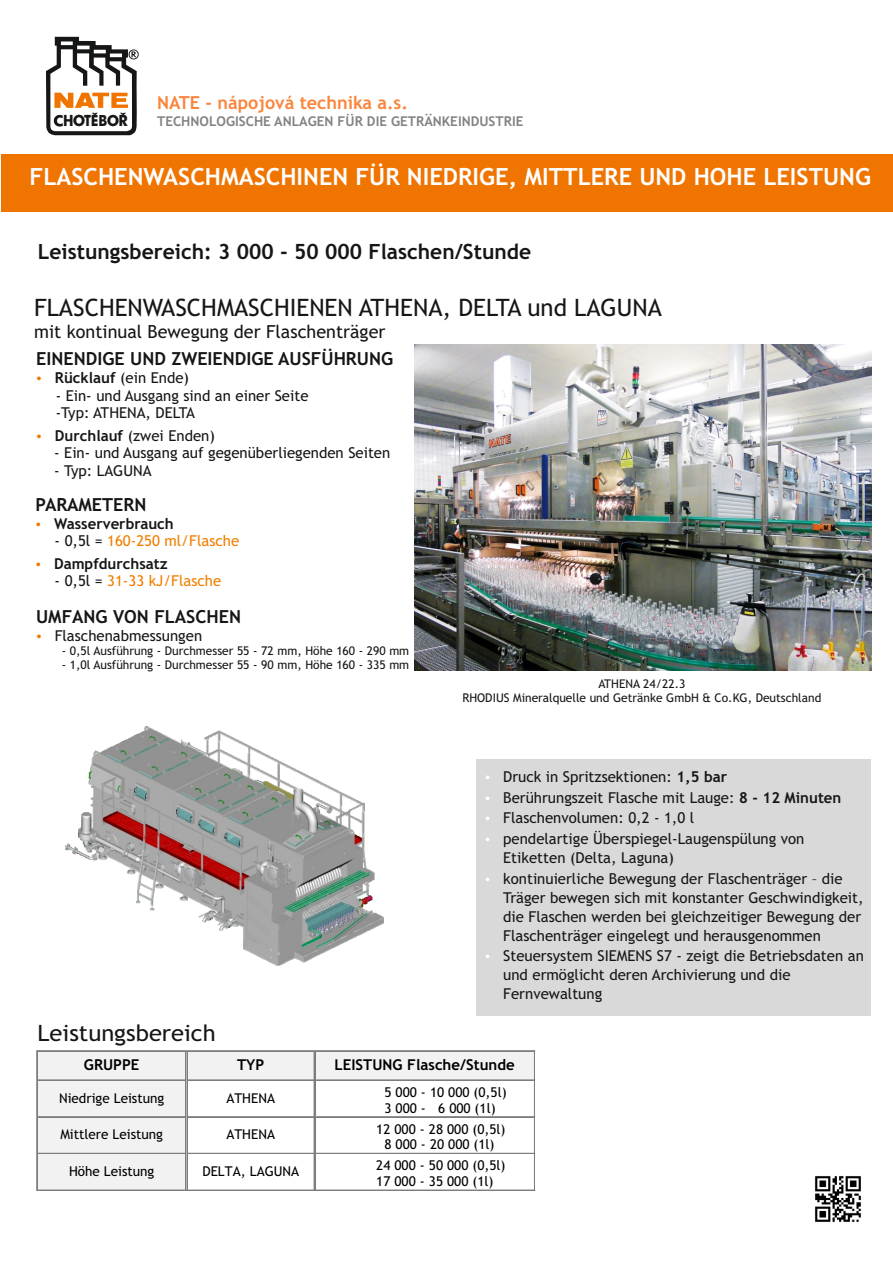
<style>
.page{position:relative;width:893px;height:1263px;background:#fff}
.page>*{position:absolute;margin:0;border:0;box-sizing:border-box;transform-origin:0 0}
.t1{font:24px "Trebuchet MS";color:#151616}
.t2{font:700 23.7px "Trebuchet MS";color:#fff}
.t3{font:22.5px "Trebuchet MS";color:#151616;scale:1.05 1}
.t4{font:700 21px "Trebuchet MS";color:#151616}
.t5{font:700 18px "Trebuchet MS";color:#151616}
.t6{font:18px "Trebuchet MS";color:#151616}
.t7{font:700 18px "Trebuchet MS";color:#fa853d}
.t8{font:700 15.45px "Futura BT";color:#151616;scale:.84 1}
.t9{font:15px/18.8px "Trebuchet MS";color:#151616}
.t10{font:15px/22.6px "Trebuchet MS";color:#f27e00}
.t11{font:700 15px "Trebuchet MS";color:#000}
.t12{font:700 15px "Trebuchet MS";color:#151616}
.t13{font:13.5px/15.8px "Trebuchet MS";color:#000}
.t14{font:700 13.5px "Trebuchet MS";color:#818281}
.t15{font:12px/14px "Trebuchet MS";color:#151616;text-align:center}
.s1{font-size:15.3px}
.s2{font-weight:700}
.s3{color:#151616}
.s4{font-weight:700;color:#151616}
</style>
<div class="page">
<svg style="left:46px;top:37px;width:93px;height:98px"></svg>
<div style="left:1px;top:154px;width:892px;height:58px;background:#f07400"></div>
<img style="left:415px;top:344px;width:457px;height:326px">
<div style="left:37px;top:1051px;width:148px;height:6px;background:#f2f2f2"></div>
<div style="left:37px;top:1057px;width:8px;height:17px;background:#f2f2f2"></div>
<div style="left:178px;top:1057px;width:7px;height:17px;background:#f2f2f2"></div>
<div style="left:37px;top:1074px;width:148px;height:6px;background:#f2f2f2"></div>
<div style="left:45px;top:1057px;width:133px;height:17px;background:#f2f2f2"></div>
<div style="left:188px;top:1051px;width:126px;height:6px;background:#f2f2f2"></div>
<div style="left:188px;top:1057px;width:7px;height:17px;background:#f2f2f2"></div>
<div style="left:307px;top:1057px;width:7px;height:17px;background:#f2f2f2"></div>
<div style="left:188px;top:1074px;width:126px;height:6px;background:#f2f2f2"></div>
<div style="left:195px;top:1057px;width:112px;height:17px;background:#f2f2f2"></div>
<div style="left:316px;top:1051px;width:218px;height:6px;background:#f2f2f2"></div>
<div style="left:316px;top:1057px;width:7px;height:17px;background:#f2f2f2"></div>
<div style="left:527px;top:1057px;width:7px;height:17px;background:#f2f2f2"></div>
<div style="left:316px;top:1074px;width:218px;height:6px;background:#f2f2f2"></div>
<div style="left:323px;top:1057px;width:204px;height:17px;background:#f2f2f2"></div>
<hr style="left:37px;top:1051px;width:148px;height:1px;background:#7d7d7d">
<hr style="left:37px;top:1050px;width:148px;height:1px;background:#7d7d7d">
<hr style="left:186px;top:1051px;width:128px;height:1px;background:#7d7d7d">
<hr style="left:186px;top:1050px;width:128px;height:1px;background:#7d7d7d">
<hr style="left:315px;top:1051px;width:219px;height:1px;background:#7d7d7d">
<hr style="left:315px;top:1050px;width:219px;height:1px;background:#7d7d7d">
<div style="left:37px;top:1081px;width:148px;height:10px;background:#f2f2f2"></div>
<div style="left:37px;top:1091px;width:8px;height:15px;background:#f2f2f2"></div>
<div style="left:178px;top:1091px;width:7px;height:15px;background:#f2f2f2"></div>
<div style="left:37px;top:1106px;width:148px;height:11px;background:#f2f2f2"></div>
<div style="left:45px;top:1091px;width:133px;height:15px;background:#f2f2f2"></div>
<svg style="left:36px;top:1050px;width:2px;height:30px"></svg>
<hr style="left:37px;top:1080px;width:148px;height:1px;background:#7d7d7d">
<svg style="left:185px;top:1050px;width:3px;height:31px"></svg>
<hr style="left:188px;top:1080px;width:126px;height:1px;background:#7d7d7d">
<svg style="left:314px;top:1050px;width:2px;height:30px"></svg>
<hr style="left:316px;top:1080px;width:218px;height:1px;background:#7d7d7d">
<svg style="left:534px;top:1050px;width:1px;height:30px"></svg>
<hr style="left:37px;top:1080px;width:1px;height:37px;background:#7d7d7d">
<hr style="left:36px;top:1080px;width:1px;height:37px;background:#7d7d7d">
<hr style="left:187px;top:1080px;width:1px;height:37px;background:#7d7d7d">
<hr style="left:185px;top:1080px;width:1px;height:37px;background:#7d7d7d">
<hr style="left:315px;top:1080px;width:1px;height:37px;background:#7d7d7d">
<hr style="left:314px;top:1080px;width:1px;height:37px;background:#7d7d7d">
<hr style="left:534px;top:1080px;width:1px;height:37px;background:#7d7d7d">
<div style="left:37px;top:1117px;width:148px;height:10px;background:#f2f2f2"></div>
<div style="left:37px;top:1127px;width:8px;height:16px;background:#f2f2f2"></div>
<div style="left:178px;top:1127px;width:7px;height:16px;background:#f2f2f2"></div>
<div style="left:37px;top:1143px;width:148px;height:10px;background:#f2f2f2"></div>
<div style="left:45px;top:1127px;width:133px;height:16px;background:#f2f2f2"></div>
<hr style="left:37px;top:1117px;width:148px;height:1px;background:#7d7d7d">
<hr style="left:37px;top:1116px;width:148px;height:1px;background:#7d7d7d">
<hr style="left:188px;top:1117px;width:126px;height:1px;background:#7d7d7d">
<hr style="left:188px;top:1116px;width:126px;height:1px;background:#7d7d7d">
<hr style="left:316px;top:1117px;width:218px;height:1px;background:#7d7d7d">
<hr style="left:316px;top:1116px;width:218px;height:1px;background:#7d7d7d">
<hr style="left:37px;top:1117px;width:1px;height:36px;background:#7d7d7d">
<hr style="left:36px;top:1117px;width:1px;height:36px;background:#7d7d7d">
<hr style="left:187px;top:1117px;width:1px;height:36px;background:#7d7d7d">
<hr style="left:185px;top:1117px;width:1px;height:36px;background:#7d7d7d">
<hr style="left:315px;top:1117px;width:1px;height:36px;background:#7d7d7d">
<hr style="left:314px;top:1117px;width:1px;height:36px;background:#7d7d7d">
<hr style="left:534px;top:1117px;width:1px;height:36px;background:#7d7d7d">
<div style="left:37px;top:1154px;width:148px;height:10px;background:#f2f2f2"></div>
<div style="left:37px;top:1164px;width:8px;height:16px;background:#f2f2f2"></div>
<div style="left:178px;top:1164px;width:7px;height:16px;background:#f2f2f2"></div>
<div style="left:37px;top:1180px;width:148px;height:10px;background:#f2f2f2"></div>
<div style="left:45px;top:1164px;width:133px;height:16px;background:#f2f2f2"></div>
<hr style="left:37px;top:1153px;width:148px;height:1px;background:#7d7d7d">
<hr style="left:188px;top:1153px;width:126px;height:1px;background:#7d7d7d">
<hr style="left:316px;top:1153px;width:218px;height:1px;background:#7d7d7d">
<hr style="left:37px;top:1154px;width:1px;height:36px;background:#7d7d7d">
<hr style="left:36px;top:1154px;width:1px;height:36px;background:#7d7d7d">
<hr style="left:37px;top:1190px;width:148px;height:1px;background:#7d7d7d">
<hr style="left:187px;top:1154px;width:1px;height:36px;background:#7d7d7d">
<hr style="left:185px;top:1154px;width:1px;height:36px;background:#7d7d7d">
<hr style="left:186px;top:1190px;width:128px;height:1px;background:#7d7d7d">
<hr style="left:315px;top:1154px;width:1px;height:36px;background:#7d7d7d">
<hr style="left:314px;top:1154px;width:1px;height:36px;background:#7d7d7d">
<hr style="left:315px;top:1190px;width:219px;height:1px;background:#7d7d7d">
<hr style="left:534px;top:1154px;width:1px;height:36px;background:#7d7d7d">
<img style="left:65px;top:727px;width:319px;height:238px">
<div style="left:476px;top:760px;width:395px;height:256px;background:#d9d9da"></div>
<img style="left:815px;top:1176px;width:46px;height:46px">
<p class="t7" style="left:157px;top:96px;width:252px">NATE - nápojová technika a.s.</p>
<p class="t8" style="left:63px;top:114px;width:79px">HOTE<span class="s1">BO</span>R</p>
<p class="t14" style="left:157px;top:116px;width:368px">TECHNOLOGISCHE ANLAGEN FÜR DIE GETRÄNKEINDUSTRIE</p>
<h2 class="t2" style="left:30px;top:168px;width:843px">FLASCHENWASCHMASCHINEN FÜR NIEDRIGE, MITTLERE UND HOHE LEISTUNG</h2>
<h3 class="t4" style="left:38px;top:243px;width:495px">Leistungsbereich: 3 000 - 50 000 Flaschen/Stunde</h3>
<h1 class="t1" style="left:34px;top:299px;width:629px">FLASCHENWASCHMASCHIENEN ATHENA, DELTA und LAGUNA</h1>
<p class="t6" style="left:34px;top:325px;width:353px">mit kontinual Bewegung der Flaschenträger</p>
<p class="t5" style="left:36px;top:352px;width:358px">EINENDIGE UND ZWEIENDIGE AUSFÜHRUNG</p>
<p class="t9" style="left:55px;top:370px;width:136px"><span class="s2">Rücklauf</span> (ein Ende)</p>
<p class="t9" style="left:56px;top:388px;width:254px;line-height:17.4px">- Ein- und Ausgang sind an einer Seite -Typ: ATHENA, DELTA</p>
<p class="t9" style="left:55px;top:427px;width:162px"><span class="s2">Durchlauf</span> (zwei Enden)</p>
<p class="t9" style="left:54px;top:445px;width:338px">- Ein- und Ausgang auf gegenüberliegenden Seiten</p>
<p class="t9" style="left:54px;top:462px;width:99px">- Typ: LAGUNA</p>
<p class="t5" style="left:36px;top:498px;width:112px">PARAMETERN</p>
<p class="t12" style="left:54px;top:518px;width:121px">Wasserverbrauch</p>
<p class="t10" style="left:54px;top:531px;width:187px"><span class="s3">- 0,5l =</span> 160-250 ml/Flasche<br><span class="s4">Dampfdurchsatz</span></p>
<p class="t10" style="left:55px;top:571px;width:168px"><span class="s3">- 0,5l =</span> 31-33 kJ/Flasche</p>
<p class="t5" style="left:36px;top:609px;width:206px">UMFANG VON FLASCHEN</p>
<p class="t9" style="left:55px;top:627px;width:149px">Flaschenabmessungen</p>
<p class="t15" style="left:62px;top:645px;width:349px">- 0,5l Ausführung - Durchmesser 55 - 72 mm, Höhe 160 - 290 mm</p>
<p class="t15" style="left:62px;top:659px;width:349px">- 1,0l Ausführung - Durchmesser 55 - 90 mm, Höhe 160 - 335 mm</p>
<p class="t15" style="left:462px;top:678px;width:360px">ATHENA 24/22.3<br>RHODIUS Mineralquelle und Getränke GmbH &amp; Co.KG, Deutschland</p>
<p class="t9" style="left:503px;top:767px;width:340px;line-height:20.9px">Druck in Spritzsektionen: <span class="s2">1,5 bar<br></span>Berührungszeit Flasche mit Lauge: <span class="s2">8 - 12 Minuten<br></span>Flaschenvolumen: 0,2 - 1,0 l</p>
<p class="t9" style="left:503px;top:831px;width:303px">pendelartige Überspiegel-Laugenspülung von<br>Etiketten (Delta, Laguna)</p>
<p class="t9" style="left:503px;top:871px;width:362px">kontinuierliche Bewegung der Flaschenträger – die Träger bewegen sich mit konstanter Geschwindigkeit, die Flaschen werden bei gleichzeitiger Bewegung der Flaschenträger eingelegt und herausgenommen</p>
<h3 class="t3" style="left:38px;top:1025px;width:171px">Leistungsbereich</h3>
<p class="t9" style="left:503px;top:948px;width:362px">Steuersystem SIEMENS S7 - zeigt die Betriebsdaten an und ermöglicht deren Archivierung und die<br>Fernvewaltung</p>
<p class="t11" style="left:84px;top:1059px;width:57px">GRUPPE</p>
<p class="t11" style="left:237px;top:1059px;width:29px">TYP</p>
<p class="t11" style="left:335px;top:1059px;width:182px">LEISTUNG Flasche/Stunde</p>
<p class="t13" style="left:59px;top:1091px;width:107px">Niedrige Leistung</p>
<p class="t13" style="left:226px;top:1091px;width:50px">ATHENA</p>
<p class="t13" style="left:384px;top:1086px;width:124px">5 000 - 10 000 (0,5l)<br>3 000 - 6 000 (1l)</p>
<p class="t13" style="left:60px;top:1128px;width:104px">Mittlere Leistung</p>
<p class="t13" style="left:226px;top:1128px;width:50px">ATHENA</p>
<p class="t13" style="left:376px;top:1122px;width:131px;text-align:center">12 000 - 28 000 (0,5l)<br>8 000 - 20 000 (1l)</p>
<p class="t13" style="left:69px;top:1164px;width:87px">Höhe Leistung</p>
<p class="t13" style="left:202px;top:1164px;width:98px">DELTA, LAGUNA</p>
<p class="t13" style="left:376px;top:1159px;width:131px">24 000 - 50 000 (0,5l)<br>17 000 - 35 000 (1l)</p>
</div>
